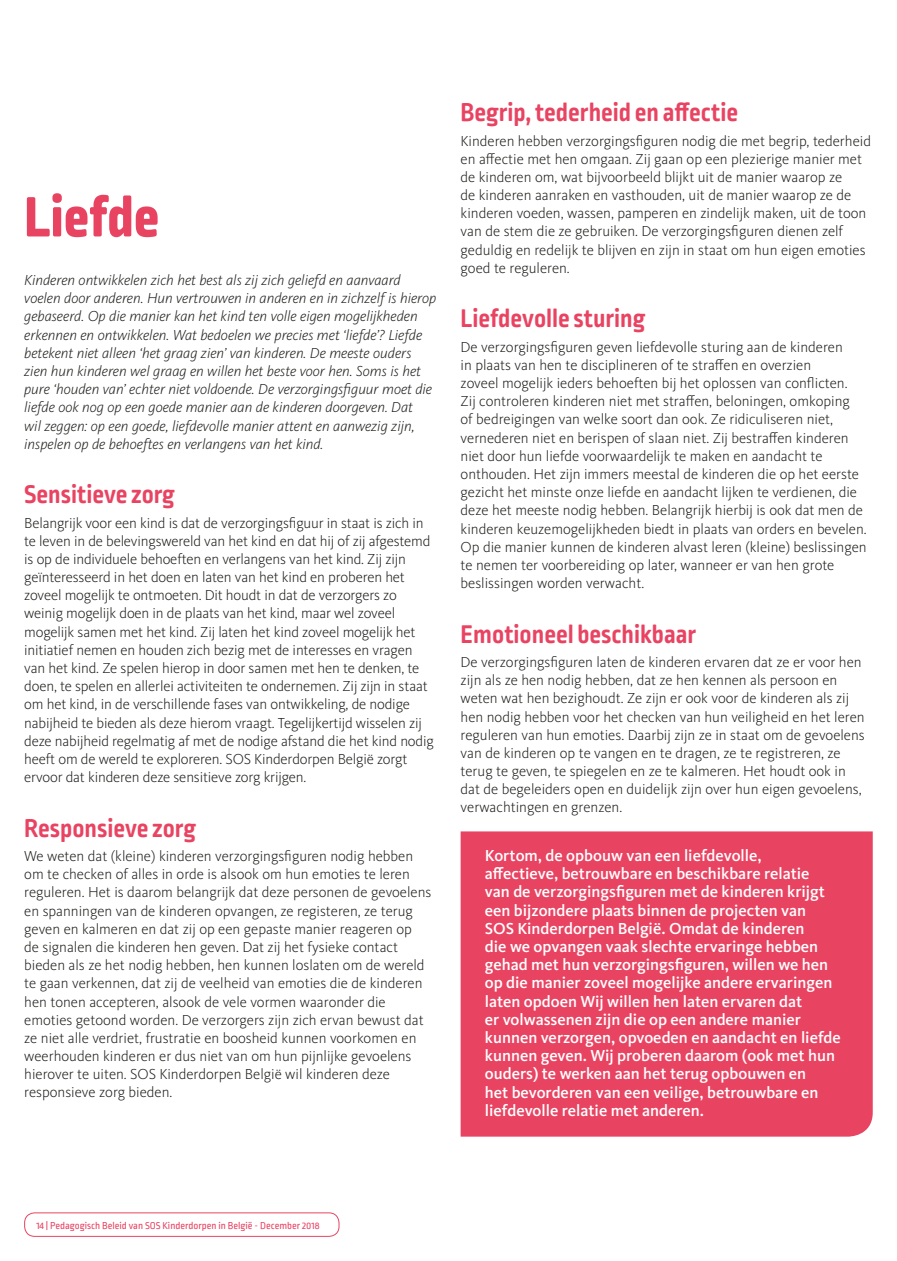
<style>
.page{position:relative;width:897px;height:1261px;background:#fff}
.page>*{position:absolute;margin:0;border:0;box-sizing:border-box;transform-origin:0 0}
.t1{font:800 60px "Ropa Soft Pro";color:#e94362}
.t2{font:700 27px "Ropa Soft Pro";color:#e94362}
.t3{font:500 16.5px/18.1px "Kievit OT";color:#fff}
.t4{font:300 15px/18.1px "Kievit OT";color:#1d1d1b}
.t5{font:italic 300 15px/18.1px "Kievit OT";color:#1d1d1b}
.t6{font:10.5px "Ropa Soft Pro";color:#e94362}
</style>
<div class="page">
<div style="left:24px;top:1212px;width:315px;height:24px;border:1px solid #e94362;border-radius:10px"></div>
<div style="left:460px;top:831px;width:413px;height:305px;background:#e94362"></div>
<h1 class="t1" style="left:24px;top:182px;width:136px">Liefde</h1>
<p class="t5" style="left:24px;top:271px;width:414px">Kinderen ontwikkelen zich het best als zij zich geliefd en aanvaard voelen door anderen. Hun vertrouwen in anderen en in zichzelf is hierop gebaseerd. Op die manier kan het kind ten volle eigen mogelijkheden erkennen en ontwikkelen. Wat bedoelen we precies met ‘liefde’? Liefde betekent niet alleen ‘het graag zien’ van kinderen. De meeste ouders zien hun kinderen wel graag en willen het beste voor hen. Soms is het pure ‘houden van’ echter niet voldoende. De verzorgingsfiguur moet die liefde ook nog op een goede manier aan de kinderen doorgeven. Dat<br>wil zeggen: op een goede, liefdevolle manier attent en aanwezig zijn, inspelen op de behoeftes en verlangens van het kind.</p>
<h2 class="t2" style="left:24px;top:479px;width:152px">Sensitieve zorg</h2>
<p class="t4" style="left:24px;top:513px;width:411px">Belangrijk voor een kind is dat de verzorgingsfiguur in staat is zich in te leven in de belevingswereld van het kind en dat hij of zij afgestemd is op de individuele behoeften en verlangens van het kind. Zij zijn geïnteresseerd in het doen en laten van het kind en proberen het zoveel mogelijk te ontmoeten. Dit houdt in dat de verzorgers zo weinig mogelijk doen in de plaats van het kind, maar wel zoveel mogelijk samen met het kind. Zij laten het kind zoveel mogelijk het initiatief nemen en houden zich bezig met de interesses en vragen van het kind. Ze spelen hierop in door samen met hen te denken, te doen, te spelen en allerlei activiteiten te ondernemen. Zij zijn in staat om het kind, in de verschillende fases van ontwikkeling, de nodige nabijheid te bieden als deze hierom vraagt. Tegelijkertijd wisselen zij deze nabijheid regelmatig af met de nodige afstand die het kind nodig heeft om de wereld te exploreren. SOS Kinderdorpen België zorgt ervoor dat kinderen deze sensitieve zorg krijgen.</p>
<h2 class="t2" style="left:24px;top:812px;width:173px">Responsieve zorg</h2>
<p class="t4" style="left:24px;top:846px;width:409px">We weten dat (kleine) kinderen verzorgingsfiguren nodig hebben om te checken of alles in orde is alsook om hun emoties te leren reguleren. Het is daarom belangrijk dat deze personen de gevoelens en spanningen van de kinderen opvangen, ze registeren, ze terug geven en kalmeren en dat zij op een gepaste manier reageren op<br>de signalen die kinderen hen geven. Dat zij het fysieke contact bieden als ze het nodig hebben, hen kunnen loslaten om de wereld te gaan verkennen, dat zij de veelheid van emoties die de kinderen hen tonen accepteren, alsook de vele vormen waaronder die emoties getoond worden. De verzorgers zijn zich ervan bewust dat ze niet alle verdriet, frustratie en boosheid kunnen voorkomen en weerhouden kinderen er dus niet van om hun pijnlijke gevoelens hierover te uiten. SOS Kinderdorpen België wil kinderen deze responsieve zorg bieden.</p>
<h2 class="t2" style="left:460px;top:97px;width:279px">Begrip, tederheid en affectie</h2>
<p class="t4" style="left:460px;top:131px;width:412px">Kinderen hebben verzorgingsfiguren nodig die met begrip, tederheid en affectie met hen omgaan. Zij gaan op een plezierige manier met de kinderen om, wat bijvoorbeeld blijkt uit de manier waarop ze<br>de kinderen aanraken en vasthouden, uit de manier waarop ze de kinderen voeden, wassen, pamperen en zindelijk maken, uit de toon van de stem die ze gebruiken. De verzorgingsfiguren dienen zelf geduldig en redelijk te blijven en zijn in staat om hun eigen emoties goed te reguleren.</p>
<h2 class="t2" style="left:460px;top:303px;width:186px">Liefdevolle sturing</h2>
<p class="t4" style="left:460px;top:337px;width:408px">De verzorgingsfiguren geven liefdevolle sturing aan de kinderen<br>in plaats van hen te disciplineren of te straffen en overzien<br>zoveel mogelijk ieders behoeften bij het oplossen van conflicten.<br>Zij controleren kinderen niet met straffen, beloningen, omkoping<br>of bedreigingen van welke soort dan ook. Ze ridiculiseren niet, vernederen niet en berispen of slaan niet. Zij bestraffen kinderen niet door hun liefde voorwaardelijk te maken en aandacht te onthouden. Het zijn immers meestal de kinderen die op het eerste gezicht het minste onze liefde en aandacht lijken te verdienen, die deze het meeste nodig hebben. Belangrijk hierbij is ook dat men de kinderen keuzemogelijkheden biedt in plaats van orders en bevelen.<br>Op die manier kunnen de kinderen alvast leren (kleine) beslissingen te nemen ter voorbereiding op later, wanneer er van hen grote beslissingen worden verwacht.</p>
<h2 class="t2" style="left:460px;top:618px;width:237px">Emotioneel beschikbaar</h2>
<p class="t4" style="left:460px;top:652px;width:406px">De verzorgingsfiguren laten de kinderen ervaren dat ze er voor hen zijn als ze hen nodig hebben, dat ze hen kennen als persoon en weten wat hen bezighoudt. Ze zijn er ook voor de kinderen als zij hen nodig hebben voor het checken van hun veiligheid en het leren reguleren van hun emoties. Daarbij zijn ze in staat om de gevoelens van de kinderen op te vangen en te dragen, ze te registreren, ze terug te geven, te spiegelen en ze te kalmeren. Het houdt ook in dat de begeleiders open en duidelijk zijn over hun eigen gevoelens, verwachtingen en grenzen.</p>
<p class="t3" style="left:485px;top:846px;width:357px">Kortom, de opbouw van een liefdevolle,<br>affectieve, betrouwbare en beschikbare relatie<br>van de verzorgingsfiguren met de kinderen krijgt een bijzondere plaats binnen de projecten van<br>SOS Kinderdorpen België. Omdat de kinderen<br>die we opvangen vaak slechte ervaringe hebben gehad met hun verzorgingsfiguren, willen we hen op die manier zoveel mogelijke andere ervaringen laten opdoen Wij willen hen laten ervaren dat<br>er volwassenen zijn die op een andere manier kunnen verzorgen, opvoeden en aandacht en liefde kunnen geven. Wij proberen daarom (ook met hun ouders) te werken aan het terug opbouwen en<br>het bevorderen van een veilige, betrouwbare en liefdevolle relatie met anderen.</p>
<p class="t6" style="left:36px;top:1219px;width:285px">14 | Pedagogisch Beleid van SOS Kinderdorpen in België - December 2018</p>
</div>
